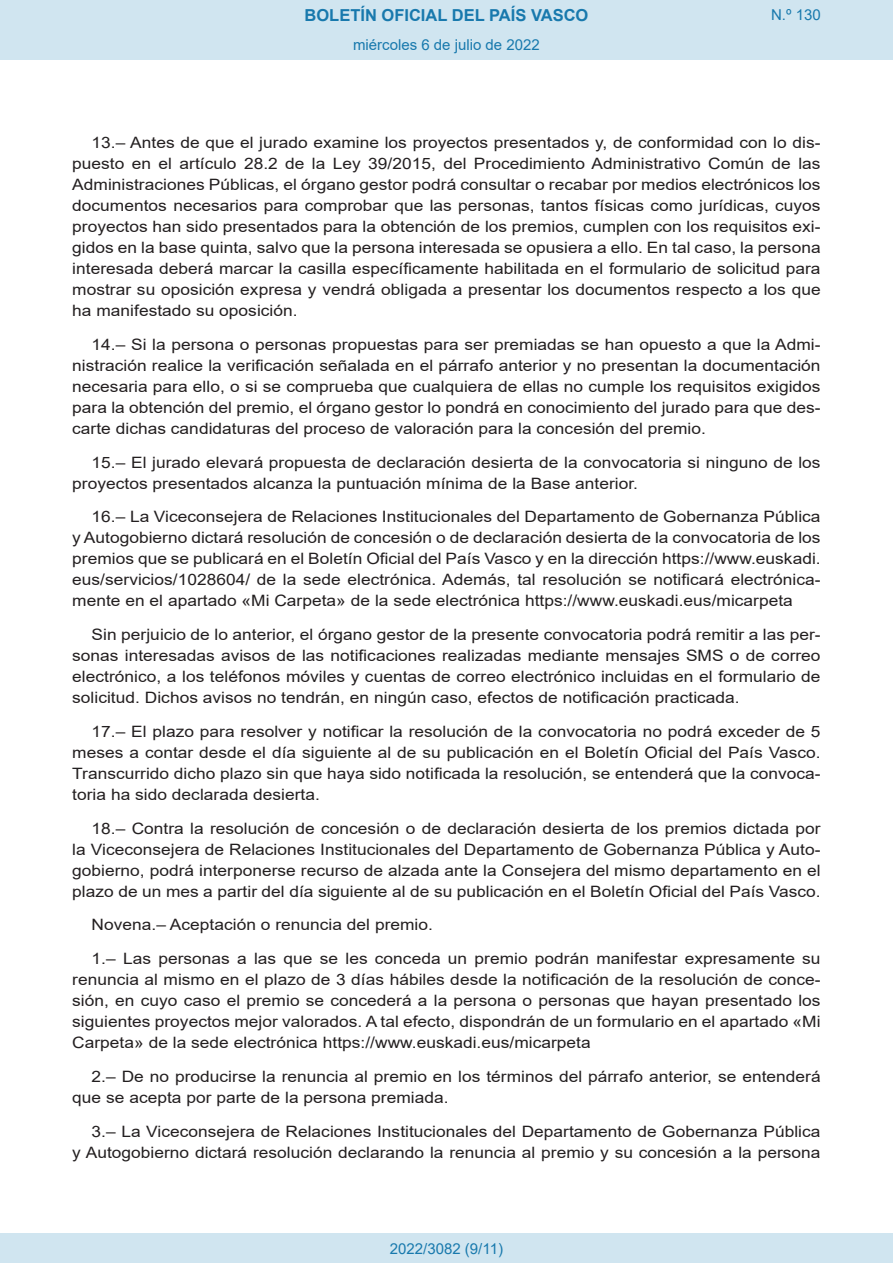
<style>
.page{position:relative;width:893px;height:1263px;background:#fff}
.page>*{position:absolute;margin:0;border:0;box-sizing:border-box;transform-origin:0 0}
.t1{font:700 16.5px "Arial";color:#1879ad}
.BOPVDetalle{font:15.6px/21px "Arial";color:#231f20;text-align:justify;scale:1.11 1}
.Paginacion_Centro{font:15px "Arial";color:#1879ad}
</style>
<div class="page">
<div style="left:0;top:0;width:893px;height:60px;background:#d0e5f0"></div>
<div style="left:0;top:1233px;width:893px;height:30px;background:#d0e5f0"></div>
<p class="t1" style="left:305px;top:3px;width:285px">BOLETÍN OFICIAL DEL PAÍS VASCO</p>
<p class="Paginacion_Centro" style="left:353px;top:35px;width:188px">miércoles 6 de julio de 2022</p>
<p class="Paginacion_Centro" style="left:771px;top:5px;width:51px">N.º 130</p>
<p class="BOPVDetalle" style="left:72px;top:132px;width:676px;text-indent:19px">13.– Antes de que el jurado examine los proyectos presentados y, de conformidad con lo dis&shy;puesto en el artículo 28.2 de la Ley 39/2015, del Procedimiento Administrativo Común de las Administraciones Públicas, el órgano gestor podrá consultar o recabar por medios electrónicos los documentos necesarios para comprobar que las personas, tantos físicas como jurídicas, cuyos proyectos han sido presentados para la obtención de los premios, cumplen con los requisitos exi&shy;gidos en la base quinta, salvo que la persona interesada se opusiera a ello. En tal caso, la persona interesada deberá marcar la casilla específicamente habilitada en el formulario de solicitud para mostrar su oposición expresa y vendrá obligada a presentar los documentos respecto a los que ha manifestado su oposición.</p>
<p class="BOPVDetalle" style="left:72px;top:334px;width:676px;text-indent:19px">14.– Si la persona o personas propuestas para ser premiadas se han opuesto a que la Admi&shy;nistración realice la verificación señalada en el párrafo anterior y no presentan la documentación necesaria para ello, o si se comprueba que cualquiera de ellas no cumple los requisitos exigidos para la obtención del premio, el órgano gestor lo pondrá en conocimiento del jurado para que des&shy;carte dichas candidaturas del proceso de valoración para la concesión del premio.</p>
<p class="BOPVDetalle" style="left:72px;top:452px;width:676px;text-indent:19px">15.– El jurado elevará propuesta de declaración desierta de la convocatoria si ninguno de los proyectos presentados alcanza la puntuación mínima de la Base anterior.</p>
<p class="BOPVDetalle" style="left:72px;top:506px;width:676px;text-indent:19px">16.– La Viceconsejera de Relaciones Institucionales del Departamento de Gobernanza Pública y Autogobierno dictará resolución de concesión o de declaración desierta de la convocatoria de los premios que se publicará en el Boletín Oficial del País Vasco y en la dirección https://www.euskadi. eus/servicios/1028604/ de la sede electrónica. Además, tal resolución se notificará electrónica&shy;mente en el apartado «Mi Carpeta» de la sede electrónica https://www.euskadi.eus/micarpeta</p>
<p class="BOPVDetalle" style="left:72px;top:624px;width:676px;text-indent:19px">Sin perjuicio de lo anterior, el órgano gestor de la presente convocatoria podrá remitir a las per&shy;sonas interesadas avisos de las notificaciones realizadas mediante mensajes SMS o de correo electrónico, a los teléfonos móviles y cuentas de correo electrónico incluidas en el formulario de solicitud. Dichos avisos no tendrán, en ningún caso, efectos de notificación practicada.</p>
<p class="BOPVDetalle" style="left:72px;top:721px;width:676px;text-indent:19px">17.– El plazo para resolver y notificar la resolución de la convocatoria no podrá exceder de 5 meses a contar desde el día siguiente al de su publicación en el Boletín Oficial del País Vasco.<br>Transcurrido dicho plazo sin que haya sido notificada la resolución, se entenderá que la convoca&shy;toria ha sido declarada desierta.</p>
<p class="BOPVDetalle" style="left:72px;top:818px;width:676px;text-indent:19px">18.– Contra la resolución de concesión o de declaración desierta de los premios dictada por la Viceconsejera de Relaciones Institucionales del Departamento de Gobernanza Pública y Auto&shy;gobierno, podrá interponerse recurso de alzada ante la Consejera del mismo departamento en el plazo de un mes a partir del día siguiente al de su publicación en el Boletín Oficial del País Vasco.</p>
<p class="BOPVDetalle" style="left:92px;top:914px;width:309px">Novena.– Aceptación o renuncia del premio.</p>
<p class="BOPVDetalle" style="left:72px;top:948px;width:676px;text-indent:19px">1.– Las personas a las que se les conceda un premio podrán manifestar expresamente su renuncia al mismo en el plazo de 3 días hábiles desde la notificación de la resolución de conce&shy;sión, en cuyo caso el premio se concederá a la persona o personas que hayan presentado los siguientes proyectos mejor valorados. A tal efecto, dispondrán de un formulario en el apartado «Mi Carpeta» de la sede electrónica https://www.euskadi.eus/micarpeta</p>
<p class="BOPVDetalle" style="left:72px;top:1066px;width:676px;text-indent:19px">2.– De no producirse la renuncia al premio en los términos del párrafo anterior, se entenderá que se acepta por parte de la persona premiada.</p>
<p class="BOPVDetalle" style="left:72px;top:1121px;width:676px;text-align:right">3.– La Viceconsejera de Relaciones Institucionales del Departamento de Gobernanza Pública<br>y Autogobierno dictará resolución declarando la renuncia al premio y su concesión a la persona</p>
<p class="Paginacion_Centro" style="left:390px;top:1238px;width:115px">2022/3082 (9/11)</p>
</div>
